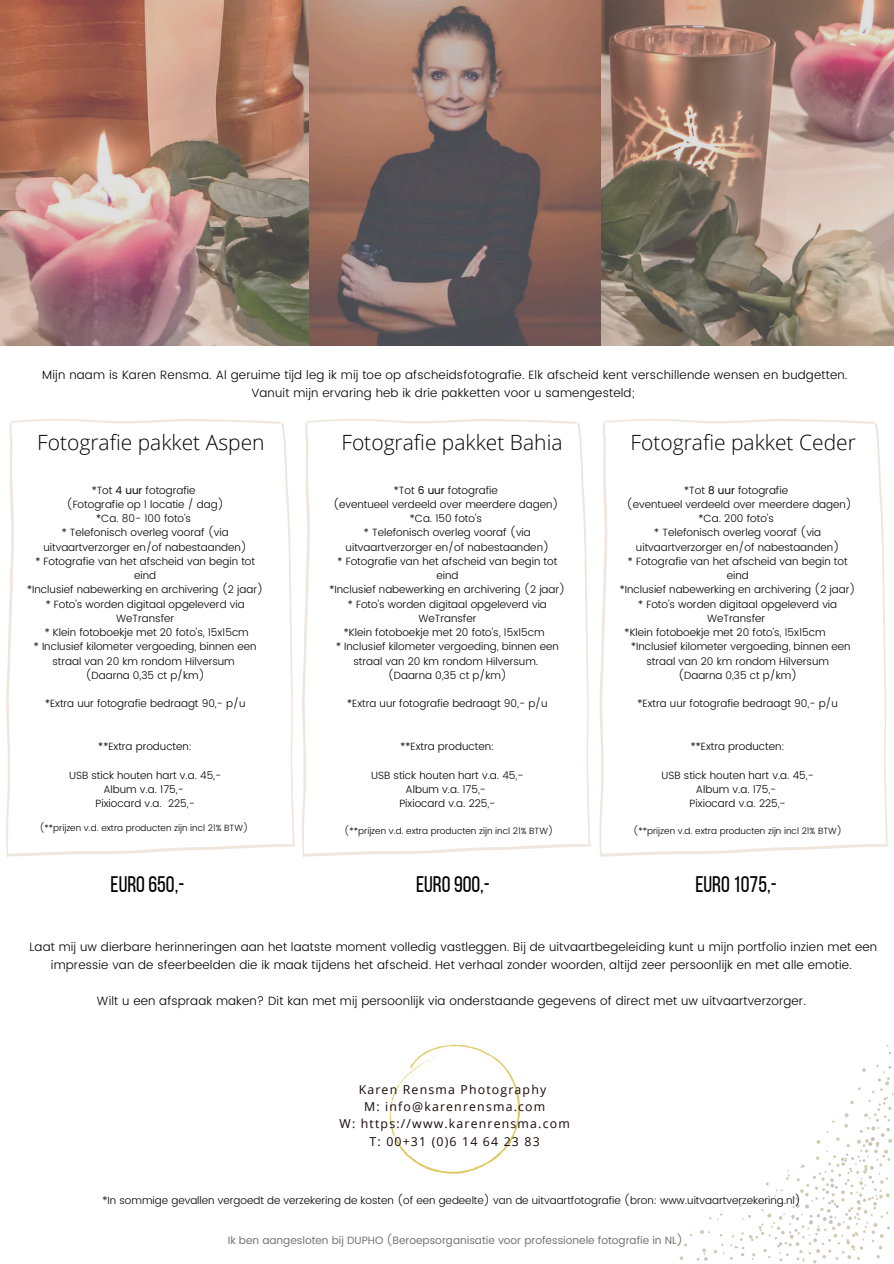
<style>
.page{position:relative;width:894px;height:1264px;background:#fff}
.page>*{position:absolute;margin:0;border:0;box-sizing:border-box;transform-origin:0 0}
.t1{font:22.5px "Bebas Neue";color:#000}
.t2{font:300 21px "Open Sans";color:#000}
.t3{font:12.3px/17.1px "Open Sans";letter-spacing:.095em;color:#180709;text-align:center}
.t4{font:300 12px/18px "Poppins";letter-spacing:.01em;color:#000;text-align:center}
.t5{font:10.65px "Poppins";color:#737373}
.t6{font:300 10.5px/14.2px "Poppins";color:#000;text-align:center}
.t7{font:300 9px "Poppins";color:#000}
.s1{font-weight:400}
</style>
<div class="page">
<svg style="left:389px;top:1044px;width:131px;height:130px"></svg>
<svg style="left:679px;top:1044px;width:214px;height:218px"></svg>
<img style="left:0;top:0;width:310px;height:345px">
<svg style="left:6px;top:419px;width:289px;height:438px"></svg>
<svg style="left:302px;top:419px;width:289px;height:438px"></svg>
<svg style="left:599px;top:419px;width:289px;height:438px"></svg>
<img style="left:310px;top:0;width:583px;height:345px">
<h1 class="t4" style="left:42px;top:366px;width:806px">Mijn naam is Karen Rensma. Al geruime tijd leg ik mij toe op afscheidsfotografie. Elk afscheid kent verschillende wensen en budgetten.<br>Vanuit mijn ervaring heb ik drie pakketten voor u samengesteld;</h1>
<p class="t2" style="left:37px;top:428px;width:229px">Fotografie pakket Aspen</p>
<h3 class="t6" style="left:27px;top:483px;width:237px">*Tot <span class="s1">4 uur</span> fotografie<br>(Fotografie op 1 locatie / dag)<br>*Ca. 80- 100 foto's<br>* Telefonisch overleg vooraf (via uitvaartverzorger en/of nabestaanden)<br>* Fotografie van het afscheid van begin tot eind<br>*Inclusief nabewerking en archivering (2 jaar) * Foto's worden digitaal opgeleverd via<br>WeTransfer<br>* Klein fotoboekje met 20 foto's, 15x15cm<br>* Inclusief kilometer vergoeding, binnen een straal van 20 km rondom Hilversum<br>(Daarna 0,35 ct p/km)</h3>
<h3 class="t6" style="left:45px;top:696px;width:202px">*Extra uur fotografie bedraagt 90,- p/u</h3>
<h3 class="t6" style="left:98px;top:739px;width:95px">**Extra producten:</h3>
<h3 class="t6" style="left:69px;top:768px;width:154px">USB stick houten hart v.a. 45,-<br>Album v.a. 175,-<br>Pixiocard v.a. 225,-</h3>
<p class="t7" style="left:39px;top:822px;width:210px">(**prijzen v.d. extra producten zijn incl 21% BTW)</p>
<h1 class="t1" style="left:111px;top:875px;width:75px">EURO 650,-</h1>
<p class="t2" style="left:341px;top:428px;width:222px">Fotografie pakket Bahia</p>
<p class="t2" style="left:630px;top:428px;width:227px">Fotografie pakket Ceder</p>
<p class="t6" style="left:394px;top:483px;width:105px">*Tot <span class="s1">6 uur</span> fotografie</p>
<p class="t6" style="left:333px;top:497px;width:227px">(eventueel verdeeld over meerdere dagen)</p>
<p class="t6" style="left:409px;top:511px;width:74px">*Ca. 150 foto's</p>
<p class="t6" style="left:364px;top:525px;width:168px">* Telefonisch overleg vooraf (via</p>
<p class="t6" style="left:345px;top:540px;width:205px">uitvaartverzorger en/of nabestaanden)</p>
<p class="t6" style="left:337px;top:554px;width:221px">* Fotografie van het afscheid van begin tot</p>
<p class="t6" style="left:436px;top:568px;width:24px">eind</p>
<p class="t6" style="left:329px;top:582px;width:237px">*Inclusief nabewerking en archivering (2 jaar)</p>
<p class="t6" style="left:348px;top:597px;width:200px">* Foto's worden digitaal opgeleverd via</p>
<p class="t6" style="left:418px;top:611px;width:60px">WeTransfer</p>
<p class="t6" style="left:343px;top:625px;width:202px">*Klein fotoboekje met 20 foto's, 15x15cm</p>
<p class="t6" style="left:336px;top:639px;width:224px">* Inclusief kilometer vergoeding, binnen een</p>
<p class="t6" style="left:353px;top:654px;width:186px">straal van 20 km rondom Hilversum.</p>
<p class="t6" style="left:387px;top:668px;width:121px">(Daarna 0,35 ct p/km)</p>
<p class="t6" style="left:347px;top:696px;width:202px">*Extra uur fotografie bedraagt 90,- p/u</p>
<p class="t6" style="left:400px;top:739px;width:95px">**Extra producten:</p>
<h2 class="t6" style="left:371px;top:768px;width:154px">USB stick houten hart v.a. 45,-<br>Album v.a. 175,-<br>Pixiocard v.a. 225,-</h2>
<p class="t7" style="left:344px;top:825px;width:210px">(**prijzen v.d. extra producten zijn incl 21% BTW)</p>
<h1 class="t6" style="left:684px;top:483px;width:105px">*Tot <span class="s1">8 uur</span> fotografie</h1>
<h1 class="t6" style="left:626px;top:497px;width:227px">(eventueel verdeeld over meerdere dagen)</h1>
<h1 class="t6" style="left:698px;top:511px;width:77px">*Ca. 200 foto's</h1>
<h1 class="t6" style="left:654px;top:525px;width:168px">* Telefonisch overleg vooraf (via</h1>
<h1 class="t6" style="left:635px;top:540px;width:205px">uitvaartverzorger en/of nabestaanden)</h1>
<h1 class="t6" style="left:627px;top:554px;width:221px">* Fotografie van het afscheid van begin tot</h1>
<h1 class="t6" style="left:726px;top:568px;width:24px">eind</h1>
<h1 class="t6" style="left:619px;top:582px;width:237px">*Inclusief nabewerking en archivering (2 jaar)</h1>
<h1 class="t6" style="left:638px;top:597px;width:200px">* Foto's worden digitaal opgeleverd via</h1>
<h1 class="t6" style="left:707px;top:611px;width:60px">WeTransfer</h1>
<h1 class="t6" style="left:624px;top:625px;width:202px">*Klein fotoboekje met 20 foto's, 15x15cm</h1>
<h1 class="t6" style="left:631px;top:639px;width:221px">*Inclusief kilometer vergoeding, binnen een</h1>
<h1 class="t6" style="left:646px;top:654px;width:184px">straal van 20 km rondom Hilversum</h1>
<h1 class="t6" style="left:677px;top:668px;width:121px">(Daarna 0,35 ct p/km)</h1>
<h3 class="t6" style="left:637px;top:696px;width:202px">*Extra uur fotografie bedraagt 90,- p/u</h3>
<h3 class="t6" style="left:690px;top:739px;width:95px">**Extra producten:</h3>
<h3 class="t6" style="left:661px;top:768px;width:154px">USB stick houten hart v.a. 45,-<br>Album v.a. 175,-<br>Pixiocard v.a. 225,-</h3>
<h3 class="t7" style="left:633px;top:825px;width:210px">(**prijzen v.d. extra producten zijn incl 21% BTW)</h3>
<h3 class="t1" style="left:416px;top:875px;width:75px">EURO900,-</h3>
<h3 class="t1" style="left:695px;top:875px;width:83px">EURO1075,-</h3>
<h3 class="t4" style="left:29px;top:937px;width:849px">Laat mij uw dierbare herinneringen aan het laatste moment volledig vastleggen. Bij de uitvaartbegeleiding kunt u mijn portfolio inzien met een impressie van de sfeerbeelden die ik maak tijdens het afscheid. Het verhaal zonder woorden, altijd zeer persoonlijk en met alle emotie.</h3>
<h3 class="t4" style="left:97px;top:991px;width:710px">Wilt u een afspraak maken? Dit kan met mij persoonlijk via onderstaande gegevens of direct met uw uitvaartverzorger.</h3>
<p class="t3" style="left:339px;top:1080px;width:232px">Karen Rensma Photography<br>M: info@karenrensma.com<br>W: https://www.karenrensma.com<br>T: 00+31 (0)6 14 64 23 83</p>
<h1 class="t6" style="left:103px;top:1193px;width:699px">*In sommige gevallen vergoedt de verzekering de kosten (of een gedeelte) van de uitvaartfotografie (bron: www.uitvaartverzekering.nl)</h1>
<h1 class="t5" style="left:228px;top:1233px;width:456px">Ik ben aangesloten bij DUPHO (Beroepsorganisatie voor professionele fotografie in NL)</h1>
</div>
